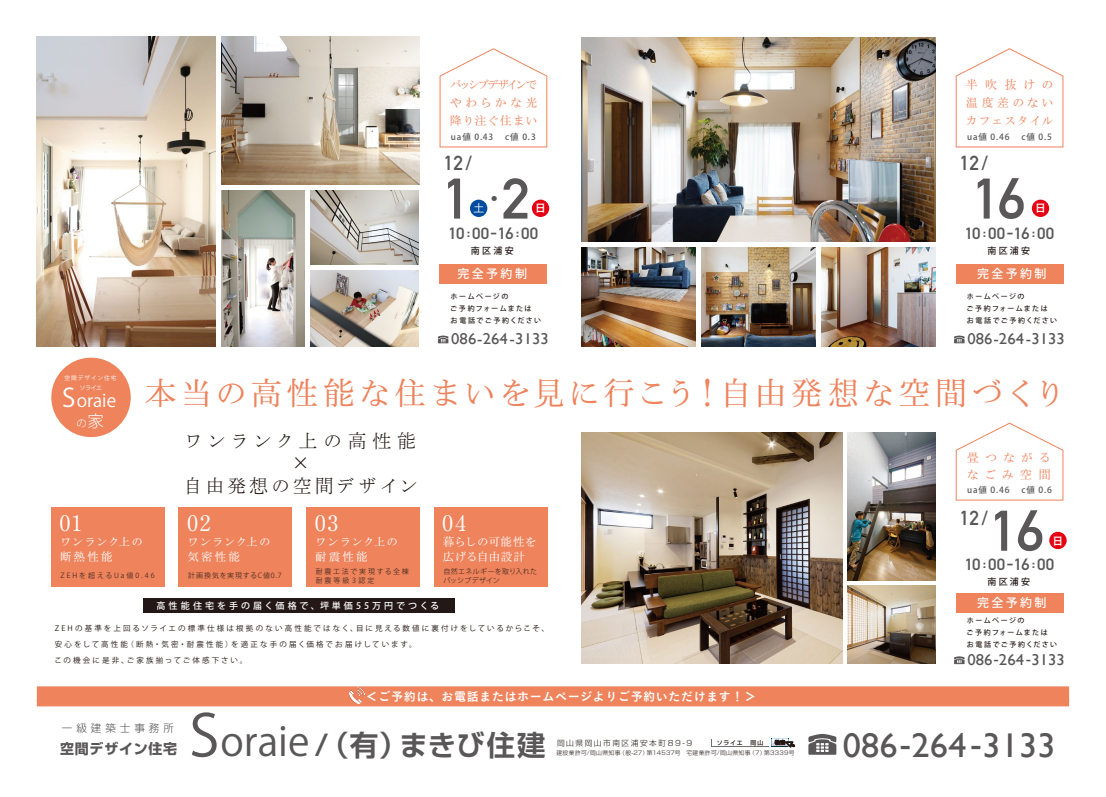
<style>
.page{position:relative;width:1106px;height:797px;background:#fff}
.page>*{position:absolute;margin:0;border:0;box-sizing:border-box;transform-origin:0 0}
.t1{font:700 56.2px "DIN Alternate";color:#595757;scale:1.05 1}
.t2{font:34.2px "Gill Sans";letter-spacing:.005em;color:#595757;scale:1.06 1}
.t3{font:500 32px "Ro H Min Kok Pro";letter-spacing:.1em;color:#ee835c}
.t4{font:700 28.4px "Shin Go De";letter-spacing:.035em;color:#595757}
.t5{font:25px "Koz Go Pro";color:#595757}
.t6{font:500 22px "Ro H Min Kok Pro";letter-spacing:.07em;color:#fff}
.t7{font:700 20px "DIN Alternate";color:#595757}
.t8{font:300 19px/22px "Ro H Min Kok Pro";letter-spacing:.15em;color:#231815;text-align:center}
.t9{font:17.6px "Koz Go Pr 6 N";color:#fff}
.t10{font:700 16px "DIN Alternate";letter-spacing:-.015em;color:#595757;scale:1.1 1}
.t11{font:15.7px "Gill Sans";letter-spacing:.005em;color:#595757;scale:1.06 1}
.t12{font:700 14px "Shin Go";letter-spacing:.05em;color:#595757}
.t13{font:500 12px/18px "Ro H Min Kok Pro";letter-spacing:.215em;color:#ee835c;text-align:justify}
.t14{font:12px "Koburina Go Std W6";letter-spacing:.05em;color:#fff}
.t15{font:500 12px "Koz Go Pr 6 N";letter-spacing:.2em;color:#fff}
.t16{font:500 12px/17px "Ro H Min Kok Pro";letter-spacing:.49em;color:#ee835c}
.t17{font:500 11.5px/15px "Ro H Min Kok Pro";letter-spacing:.08em;color:#fff}
.t18{font:500 11.5px/15px "Ro H Min Kok Pro";letter-spacing:.025em;color:#fff}
.t19{font:10.8px "Koburina Go Std N W6";color:#fff}
.t20{font:10.8px "Koz Go Pr 6 N";color:#fff}
.t21{font:300 10.5px "Shin Go";letter-spacing:.38em;color:#595757}
.t22{font:300 10.2px "Koz Go Pr 6 N";color:#fff}
.t23{font:500 9px "Koz Go Pr 6 N";letter-spacing:.335em;color:#fff}
.t24{font:500 9px "Koz Go Pr 6 N";letter-spacing:.25em;color:#231815}
.t25{font:500 8.5px "Koz Go Pr 6 N";letter-spacing:.11em;color:#595757}
.t26{font:300 7.7px "Shin Go";letter-spacing:.2em;color:#231815}
.t27{font:7.5px/16px "Koz Go Pr 6 N";letter-spacing:.29em;color:#231815}
.t28{font:500 7px/12px "Koz Go Pr 6 N";letter-spacing:.2em;color:#231815}
.t29{font:300 7px/9px "Koz Go Pr 6 N";letter-spacing:.04em;color:#231815}
.t30{font:300 7px/9px "Koz Go Pr 6 N";letter-spacing:.24em;color:#231815}
.t31{font:300 7px "Koz Go Pr 6 N";letter-spacing:.28em;color:#231815}
.t32{font:300 7px "Koz Go Pr 6 N";letter-spacing:.105em;color:#231815}
.t33{font:6.1px "Koz Go Pr 6 N";color:#fff}
.t34{font:500 5.9px "Shin Go";letter-spacing:.145em;color:#231815}
.t35{font:300 5.8px "Shin Go";letter-spacing:.05em;color:#231815}
.t36{font:5.7px "Koz Go Pr 6 N";letter-spacing:.18em;color:#fff}
.s1{font-size:25.3px}
.s2{font-size:16.5px}
.s3{font-family:"Koz Go Pr 6 N";font-weight:400;font-size:57.2px}
.s4{font-family:"Koz Go Pr 6 N";font-weight:400;font-size:39.8px}
</style>
<div class="page">
<img style="left:310px;top:271px;width:109px;height:75px">
<img style="left:310px;top:190px;width:109px;height:75px">
<svg style="left:808px;top:733px;width:28px;height:21px"></svg>
<div style="left:711px;top:739px;width:57px;height:7px;background:#717071"></div>
<div style="left:712px;top:739px;width:56px;height:7px;background:#fff"></div>
<svg style="left:771px;top:738px;width:24px;height:9px"></svg>
<img style="left:581px;top:37px;width:354px;height:204px">
<img style="left:581px;top:247px;width:114px;height:99px">
<img style="left:821px;top:247px;width:114px;height:99px">
<img style="left:701px;top:247px;width:114px;height:99px">
<div style="left:470px;top:200px;width:17px;height:17px;background:#004da0;border-radius:50%"></div>
<div style="left:532px;top:200px;width:17px;height:17px;background:#e50012;border-radius:50%"></div>
<div style="left:439px;top:264px;width:108px;height:19px;background:#ee835c"></div>
<svg style="left:438px;top:335px;width:10px;height:8px"></svg>
<svg style="left:439px;top:48px;width:108px;height:99px"></svg>
<svg style="left:955px;top:48px;width:108px;height:99px"></svg>
<div style="left:1031px;top:200px;width:18px;height:17px;background:#e50012;border-radius:50%"></div>
<div style="left:955px;top:264px;width:108px;height:19px;background:#ee835c"></div>
<svg style="left:954px;top:335px;width:10px;height:8px"></svg>
<svg style="left:955px;top:422px;width:108px;height:78px"></svg>
<div style="left:1049px;top:531px;width:17px;height:18px;background:#e50012;border-radius:50%"></div>
<div style="left:955px;top:592px;width:108px;height:20px;background:#ee835c"></div>
<svg style="left:954px;top:656px;width:10px;height:8px"></svg>
<div style="left:51px;top:507px;width:113px;height:80px;background:#ee835c"></div>
<div style="left:179px;top:507px;width:113px;height:80px;background:#ee835c"></div>
<div style="left:306px;top:507px;width:114px;height:80px;background:#ee835c"></div>
<div style="left:434px;top:507px;width:113px;height:80px;background:#ee835c"></div>
<img style="left:37px;top:37px;width:178px;height:309px">
<img style="left:221px;top:190px;width:84px;height:156px">
<img style="left:848px;top:432px;width:87px;height:148px">
<img style="left:848px;top:585px;width:87px;height:78px">
<img style="left:581px;top:432px;width:261px;height:231px">
<div style="left:143px;top:598px;width:312px;height:14px;background:#231815"></div>
<div style="left:37px;top:686px;width:1032px;height:20px;background:#ee835c"></div>
<img style="left:349px;top:688px;width:16px;height:15px">
<div style="left:51px;top:357px;width:80px;height:80px;background:#ee835c;border-radius:50%"></div>
<img style="left:221px;top:37px;width:199px;height:147px">
<h3 class="t13" style="left:450px;top:76px;width:89px">パッシブデザインでやわらかな光降り注ぐ住まい</h3>
<p class="t25" style="left:451px;top:132px;width:44px">ua値 0.43</p>
<p class="t25" style="left:505px;top:132px;width:32px">c値 0.3</p>
<h3 class="t7" style="left:444px;top:147px;width:30px">12/</h3>
<h1 class="t1" style="left:442px;top:156px;width:28px">1</h1>
<h1 class="t1" style="left:501px;top:156px;width:28px">2</h1>
<h3 class="t5" style="left:481px;top:183px;width:26px">・</h3>
<h3 class="t20" style="left:473px;top:202px;width:12px">土</h3>
<h3 class="t19" style="left:535px;top:200px;width:12px">日</h3>
<h3 class="t10" style="left:448px;top:221px;width:83px">10:00-16:00</h3>
<h3 class="t13" style="left:966px;top:76px;width:89px">半吹抜けの温度差のないカフェスタイル</h3>
<p class="t25" style="left:967px;top:132px;width:44px">ua値 0.46</p>
<p class="t25" style="left:1021px;top:132px;width:32px">c値 0.5</p>
<h3 class="t7" style="left:959px;top:147px;width:30px">12/</h3>
<h1 class="t1" style="left:972px;top:156px;width:52px">16</h1>
<h3 class="t19" style="left:1035px;top:200px;width:12px">日</h3>
<h3 class="t10" style="left:964px;top:221px;width:83px">10:00-16:00</h3>
<p class="t24" style="left:471px;top:246px;width:44px">南区浦安</p>
<p class="t24" style="left:987px;top:246px;width:44px">南区浦安</p>
<p class="t36" style="left:64px;top:374px;width:54px">空間デザイン住宅</p>
<p class="t33" style="left:79px;top:384px;width:24px">ソライエ</p>
<h3 class="t9" style="left:62px;top:390px;width:56px"><span class="s1">S</span>oraie</h3>
<h3 class="t22" style="left:76px;top:417px;width:29px">の<span class="s2">家</span></h3>
<h3 class="t15" style="left:457px;top:267px;width:71px">完全予約制</h3>
<h3 class="t15" style="left:977px;top:267px;width:71px">完全予約制</h3>
<p class="t28" style="left:450px;top:290px;width:92px">ホームページの<br>ご予約フォームまたは<br>お電話でご予約ください</p>
<p class="t28" style="left:966px;top:290px;width:92px">ホームページの<br>ご予約フォームまたは<br>お電話でご予約ください</p>
<h3 class="t11" style="left:451px;top:330px;width:94px">086-264-3133</h3>
<h3 class="t11" style="left:967px;top:330px;width:94px">086-264-3133</h3>
<h3 class="t3" style="left:144px;top:373px;width:923px">本当の高性能な住まいを見に行こう！自由発想な空間づくり</h3>
<h3 class="t8" style="left:184px;top:431px;width:236px">ワンランク上の高性能×<br>自由発想の空間デザイン</h3>
<h3 class="t6" style="left:59px;top:509px;width:24px">01</h3>
<h3 class="t6" style="left:187px;top:509px;width:25px">02</h3>
<h3 class="t17" style="left:60px;top:535px;width:84px">ワンランク上の断熱性能</h3>
<h3 class="t17" style="left:188px;top:535px;width:84px">ワンランク上の気密性能</h3>
<p class="t31" style="left:61px;top:571px;width:95px">ZEHを超えるUa値0.46</p>
<p class="t32" style="left:188px;top:571px;width:95px">計画換気を実現するC値0.7</p>
<h3 class="t6" style="left:315px;top:509px;width:25px">03</h3>
<p class="t30" style="left:316px;top:566px;width:95px">耐震工法で実現する全棟耐震等級３認定</p>
<h3 class="t17" style="left:315px;top:535px;width:84px">ワンランク上の耐震性能</h3>
<h3 class="t6" style="left:442px;top:509px;width:25px">04</h3>
<p class="t29" style="left:443px;top:566px;width:95px">自然エネルギーを取り入れたパッシブデザイン</p>
<h3 class="t18" style="left:443px;top:535px;width:95px">暮らしの可能性を広げる自由設計</h3>
<p class="t23" style="left:156px;top:600px;width:284px">高性能住宅を手の届く価格で、坪単価55万円でつくる</p>
<p class="t27" style="left:54px;top:620px;width:496px">ZEHの基準を上回るソライエの標準仕様は根拠のない高性能ではなく、目に見える数値に裏付けをしているからこそ、安心をして高性能（断熱・気密・耐震性能）を適正な手の届く価格でお届けしています。<br>この機会に是非、ご家族揃ってご体感下さい。</p>
<h3 class="t14" style="left:366px;top:687px;width:391px">＜ご予約は、お電話またはホームページよりご予約いただけます！＞</h3>
<h3 class="t16" style="left:967px;top:450px;width:85px">畳つながるなごみ空間</h3>
<h3 class="t7" style="left:959px;top:502px;width:30px">12/</h3>
<h1 class="t1" style="left:989px;top:488px;width:53px">16</h1>
<p class="t25" style="left:967px;top:485px;width:44px">ua値 0.46</p>
<p class="t25" style="left:1021px;top:485px;width:32px">c値 0.6</p>
<h3 class="t19" style="left:1052px;top:532px;width:12px">日</h3>
<h3 class="t10" style="left:964px;top:552px;width:83px">10:00-16:00</h3>
<p class="t24" style="left:987px;top:576px;width:44px">南区浦安</p>
<h3 class="t15" style="left:977px;top:596px;width:71px">完全予約制</h3>
<p class="t28" style="left:966px;top:615px;width:92px">ホームページの<br>ご予約フォームまたは<br>お電話でご予約ください</p>
<h3 class="t11" style="left:967px;top:650px;width:94px">086-264-3133</h3>
<h3 class="t21" style="left:62px;top:720px;width:113px">一級建築士事務所</h3>
<h3 class="t4" style="left:189px;top:726px;width:358px"><span class="s3">S</span><span class="s4">oraie</span> /（有）まきび住建</h3>
<h3 class="t12" style="left:60px;top:739px;width:118px">空間デザイン住宅</h3>
<p class="t26" style="left:557px;top:738px;width:137px">岡山県岡山市南区浦安本町89-9</p>
<h2 class="t2" style="left:842px;top:725px;width:202px">086-264-3133</h2>
<p class="t34" style="left:717px;top:738px;width:48px">ソライエ　岡山</p>
<p class="t35" style="left:556px;top:749px;width:239px">建設業許可/岡山県知事（般-27）第14537号　宅建業許可/岡山県知事（7）第3339号</p>
</div>
